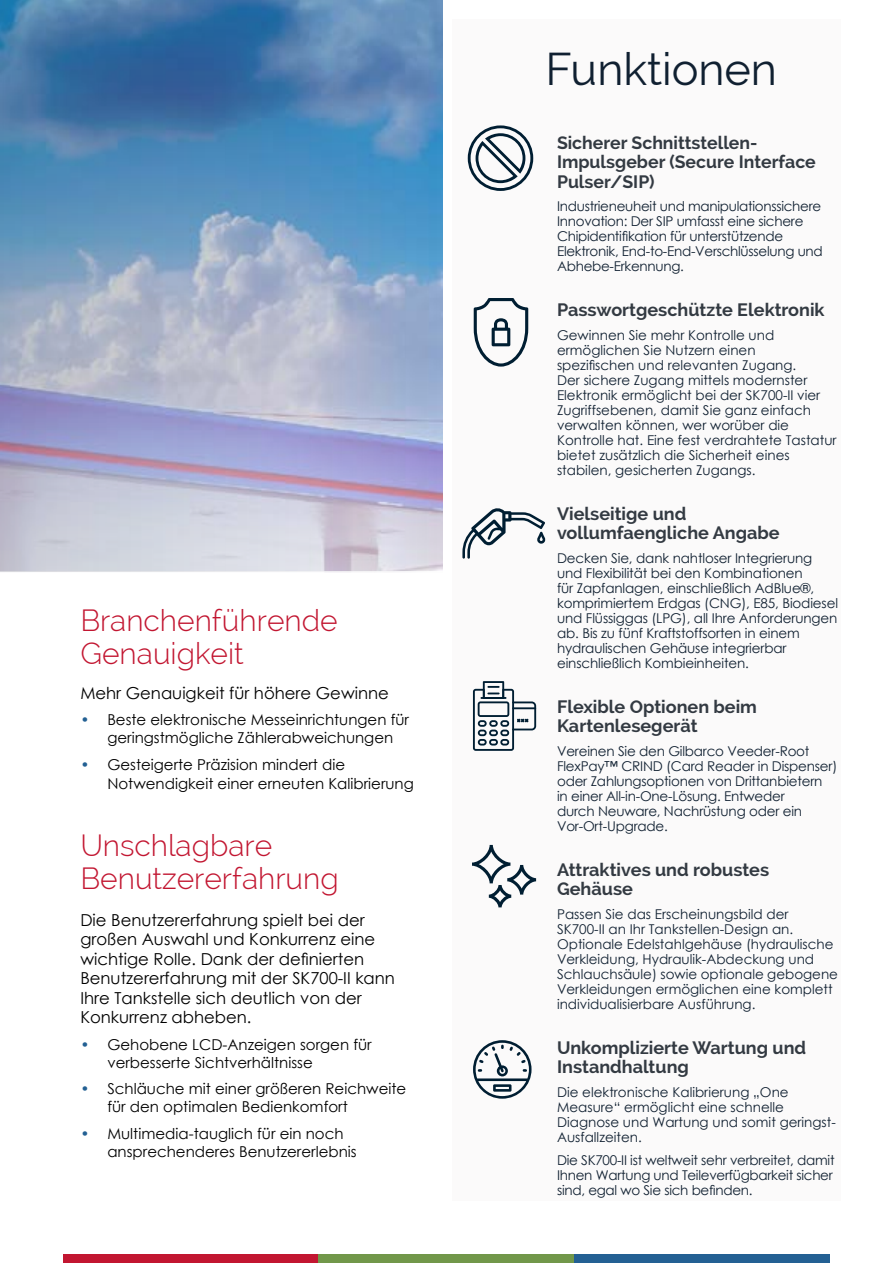
<style>
.page{position:relative;width:893px;height:1263px;background:#fff}
.page>*{position:absolute;margin:0;border:0;box-sizing:border-box;transform-origin:0 0}
.t1{font:45px "Raleway";color:#102031}
.t2{font:300 30px/33px "Raleway";color:#c21631}
.t3{font:700 18px/19.5px "Raleway";color:#333a42}
.t4{font:16.5px/19.5px "Century Gothic";color:#000}
.t5{font:15px/18px "Century Gothic";color:#000}
.t6{font:13.5px/15px "Century Gothic";letter-spacing:-.01em;color:#102031}
.s1{color:#236093}
</style>
<div class="page">
<div style="left:453px;top:20px;width:388px;height:1181px;background:#fbfafa"></div>
<svg style="left:0;top:0;width:442px;height:572px;background:#849fc3"></svg>
<div style="left:64px;top:1254px;width:255px;height:9px;background:#c21631"></div>
<div style="left:319px;top:1254px;width:255px;height:9px;background:#71974a"></div>
<div style="left:574px;top:1254px;width:255px;height:9px;background:#236093"></div>
<svg style="left:473px;top:681px;width:63px;height:70px"></svg>
<hr style="left:480px;top:697px;width:26px;height:2px;background:#001e32">
<svg style="left:472px;top:845px;width:64px;height:62px"></svg>
<svg style="left:473px;top:1040px;width:58px;height:59px"></svg>
<svg style="left:462px;top:508px;width:83px;height:51px"></svg>
<svg style="left:474px;top:298px;width:54px;height:69px"></svg>
<svg style="left:468px;top:125px;width:65px;height:66px"></svg>
<h2 class="t2" style="left:80px;top:604px;width:259px">Branchenführende<br>Genauigkeit</h2>
<p class="t4" style="left:80px;top:683px;width:310px">Mehr Genauigkeit für höhere Gewinne</p>
<p class="t5" style="left:107px;top:710px;width:303px;text-indent:-27px"><span class="s1">•</span> Beste elektronische Messeinrichtungen für geringstmögliche Zählerabweichungen</p>
<p class="t5" style="left:107px;top:754px;width:308px;line-height:19.5px;text-indent:-27px"><span class="s1">•</span> Gesteigerte Präzision mindert die<br>Notwendigkeit einer erneuten Kalibrierung</p>
<h2 class="t2" style="left:80px;top:829px;width:260px">Unschlagbare<br>Benutzererfahrung</h2>
<p class="t4" style="left:80px;top:910px;width:316px">Die Benutzererfahrung spielt bei der großen Auswahl und Konkurrenz eine wichtige Rolle. Dank der definierten Benutzererfahrung mit der SK700-II kann Ihre Tankstelle sich deutlich von der Konkurrenz abheben.</p>
<p class="t5" style="left:107px;top:1035px;width:266px;text-indent:-27px"><span class="s1">•</span> Gehobene LCD-Anzeigen sorgen für verbesserte Sichtverhältnisse</p>
<p class="t5" style="left:107px;top:1080px;width:300px;text-indent:-27px"><span class="s1">•</span> Schläuche mit einer größeren Reichweite für den optimalen Bedienkomfort</p>
<p class="t5" style="left:107px;top:1124px;width:251px;text-indent:-27px"><span class="s1">•</span> Multimedia-tauglich für ein noch ansprechenderes Benutzererlebnis</p>
<h1 class="t1" style="left:545px;top:43px;width:233px">Funktionen</h1>
<h3 class="t3" style="left:557px;top:133px;width:260px">Sicherer Schnittstellen-<br>Impulsgeber (Secure Interface<br>Pulser/SIP)</h3>
<p class="t6" style="left:557px;top:198px;width:267px">Industrieneuheit und manipulationssichere Innovation: Der SIP umfasst eine sichere Chipidentifikation für unterstützende Elektronik, End-to-End-Verschlüsselung und Abhebe-Erkennung.</p>
<h3 class="t3" style="left:557px;top:300px;width:269px">Passwortgeschützte Elektronik</h3>
<p class="t6" style="left:557px;top:327px;width:281px">Gewinnen Sie mehr Kontrolle und ermöglichen Sie Nutzern einen<br>spezifischen und relevanten Zugang.<br>Der sichere Zugang mittels modernster Elektronik ermöglicht bei der SK700-II vier Zugriffsebenen, damit Sie ganz einfach verwalten können, wer worüber die Kontrolle hat. Eine fest verdrahtete Tastatur bietet zusätzlich die Sicherheit eines stabilen, gesicherten Zugangs.</p>
<h3 class="t3" style="left:557px;top:504px;width:224px">Vielseitige und vollumfaengliche Angabe</h3>
<p class="t6" style="left:557px;top:550px;width:282px">Decken Sie, dank nahtloser Integrierung und Flexibilität bei den Kombinationen<br>für Zapfanlagen, einschließlich AdBlue®, komprimiertem Erdgas (CNG), E85, Biodiesel und Flüssiggas (LPG), all Ihre Anforderungen ab. Bis zu fünf Kraftstoffsorten in einem hydraulischen Gehäuse integrierbar einschließlich Kombieinheiten.</p>
<h3 class="t3" style="left:557px;top:697px;width:201px">Flexible Optionen beim<br>Kartenlesegerät</h3>
<p class="t6" style="left:557px;top:743px;width:282px">Vereinen Sie den Gilbarco Veeder-Root FlexPay™ CRIND (Card Reader in Dispenser) oder Zahlungsoptionen von Drittanbietern<br>in einer All-in-One-Lösung. Entweder<br>durch Neuware, Nachrüstung oder ein Vor-Ort-Upgrade.</p>
<h3 class="t3" style="left:557px;top:860px;width:214px">Attraktives und robustes<br>Gehäuse</h3>
<p class="t6" style="left:557px;top:906px;width:282px">Passen Sie das Erscheinungsbild der SK700-II an Ihr Tankstellen-Design an.<br>Optionale Edelstahlgehäuse (hydraulische Verkleidung, Hydraulik-Abdeckung und Schlauchsäule) sowie optionale gebogene Verkleidungen ermöglichen eine komplett individualisierbare Ausführung.</p>
<h3 class="t3" style="left:557px;top:1038px;width:251px">Unkomplizierte Wartung und<br>Instandhaltung</h3>
<p class="t6" style="left:557px;top:1084px;width:280px">Die elektronische Kalibrierung „One<br>Measure“ ermöglicht eine schnelle<br>Diagnose und Wartung und somit geringst-<br>Ausfallzeiten.</p>
<p class="t6" style="left:557px;top:1153px;width:279px">Die SK700-II ist weltweit sehr verbreitet, damit<br>Ihnen Wartung und Teileverfügbarkeit sicher sind, egal wo Sie sich befinden.</p>
</div>
